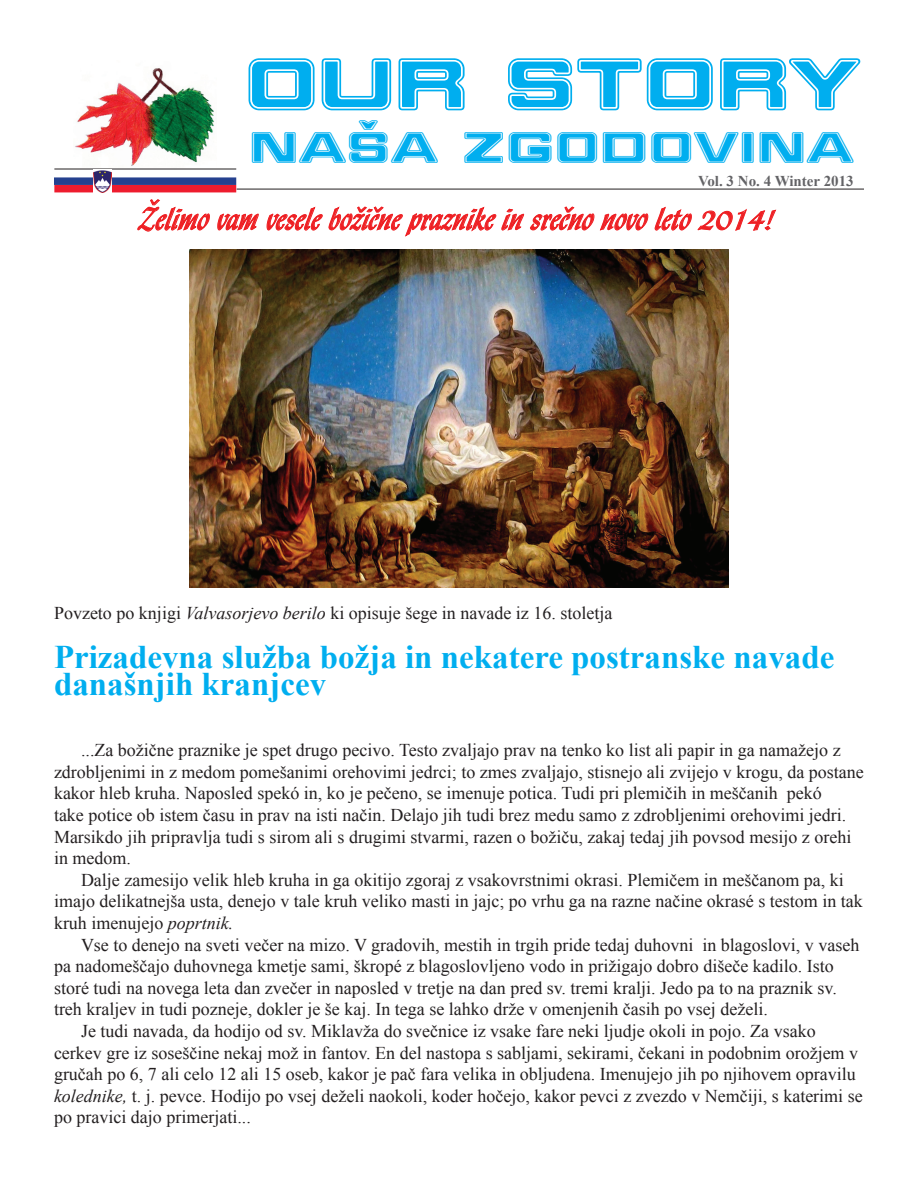
<style>
.page{position:relative;width:918px;height:1188px;background:#fff}
.page>*{position:absolute;margin:0;border:0;box-sizing:border-box;transform-origin:0 0}
.t1{font:700 expanded 75px "Millenium BT";color:#00aeef}
.t2{font:700 expanded 45px "Millenium BT";letter-spacing:.04em;color:#00aeef}
.t3{font:700 33px/27px "Times New Roman";color:#00aeef}
.t4{font:30px "Lydian Cursive BT";color:#ee1f23}
.t5{font:18px/21.6px "Times New Roman";color:#231f20}
.t6{font:700 15px "Times New Roman";color:#636366}
.s1{font-style:italic}
</style>
<div class="page">
<img style="left:73px;top:68px;width:144px;height:101px">
<hr style="left:237px;top:189px;width:627px;height:1px;background:#231f20">
<div style="left:54px;top:185px;width:182px;height:7px;background:#ee1c2e"></div>
<div style="left:54px;top:177px;width:182px;height:8px;background:#25418f"></div>
<hr style="left:54px;top:169px;width:182px;height:1px;background:#231f20">
<img style="left:93px;top:169px;width:18px;height:23px">
<svg style="left:137px;top:199px;width:73px;height:33px"></svg>
<svg style="left:217px;top:213px;width:42px;height:18px"></svg>
<svg style="left:266px;top:206px;width:258px;height:31px"></svg>
<svg style="left:530px;top:206px;width:247px;height:25px"></svg>
<img style="left:189px;top:250px;width:540px;height:337px">
<h1 class="t1" style="left:245px;top:34px;width:616px">OUR STORY</h1>
<h2 class="t2" style="left:250px;top:117px;width:605px">NAŠA ZGODOVINA</h2>
<h3 class="t4" style="left:140px;top:200px;width:638px">Želimo vam vesele božične praznike in srečno novo leto 2014!</h3>
<p class="t6" style="left:698px;top:170px;width:157px">Vol. 3 No. 4 Winter 2013</p>
<p class="t5" style="left:54px;top:602px;width:560px">Povzeto po knjigi <span class="s1">Valvasorjevo berilo</span> ki opisuje šege in navade iz 16. stoletja</p>
<h3 class="t3" style="left:54px;top:643px;width:782px">Prizadevna služba božja in nekatere postranske navade današnjih kranjcev</h3>
<p class="t5" style="left:54px;top:739px;width:811px;text-indent:27px">...Za božične praznike je spet drugo pecivo. Testo zvaljajo prav na tenko ko list ali papir in ga namažejo z zdrobljenimi in z medom pomešanimi orehovimi jedrci; to zmes zvaljajo, stisnejo ali zvijejo v krogu, da postane kakor hleb kruha. Naposled spekό in, ko je pečeno, se imenuje potica. Tudi pri plemičih in meščanih pekό<br>take potice ob istem času in prav na isti način. Delajo jih tudi brez medu samo z zdrobljenimi orehovimi jedri.<br>Marsikdo jih pripravlja tudi s sirom ali s drugimi stvarmi, razen o božiču, zakaj tedaj jih povsod mesijo z orehi in medom.</p>
<p class="t5" style="left:54px;top:869px;width:810px;text-indent:27px">Dalje zamesijo velik hleb kruha in ga okitijo zgoraj z vsakovrstnimi okrasi. Plemičem in meščanom pa, ki imajo delikatnejša usta, denejo v tale kruh veliko masti in jajc; po vrhu ga na razne načine okrasé s testom in tak kruh imenujejo <span class="s1">poprtnik.</span></p>
<p class="t5" style="left:81px;top:933px;width:780px">Vse to denejo na sveti večer na mizo. V gradovih, mestih in trgih pride tedaj duhovni in blagoslovi, v vaseh</p>
<p class="t5" style="left:54px;top:955px;width:781px">pa nadomeščajo duhovnega kmetje sami, škropé z blagoslovljeno vodo in prižigajo dobro dišeče kadilo. Isto</p>
<p class="t5" style="left:54px;top:977px;width:784px">storé tudi na novega leta dan zvečer in naposled v tretje na dan pred sv. tremi kralji. Jedo pa to na praznik sv.</p>
<p class="t5" style="left:54px;top:998px;width:715px">treh kraljev in tudi pozneje, dokler je še kaj. In tega se lahko drže v omenjenih časih po vsej deželi.</p>
<p class="t5" style="left:81px;top:1020px;width:736px">Je tudi navada, da hodijo od sv. Miklavža do svečnice iz vsake fare neki ljudje okoli in pojo. Za vsako</p>
<p class="t5" style="left:54px;top:1041px;width:806px">cerkev gre iz soseščine nekaj mož in fantov. En del nastopa s sabljami, sekirami, čekani in podobnim orožjem v</p>
<p class="t5" style="left:54px;top:1063px;width:803px">gručah po 6, 7 ali celo 12 ali 15 oseb, kakor je pač fara velika in obljudena. Imenujejo jih po njihovem opravilu</p>
<p class="t5" style="left:54px;top:1085px;width:810px"><span class="s1">kolednike,</span> t. j. pevce. Hodijo po vsej deželi naokoli, koder hočejo, kakor pevci z zvezdo v Nemčiji, s katerimi se</p>
<p class="t5" style="left:54px;top:1106px;width:198px">po pravici dajo primerjati...</p>
</div>
